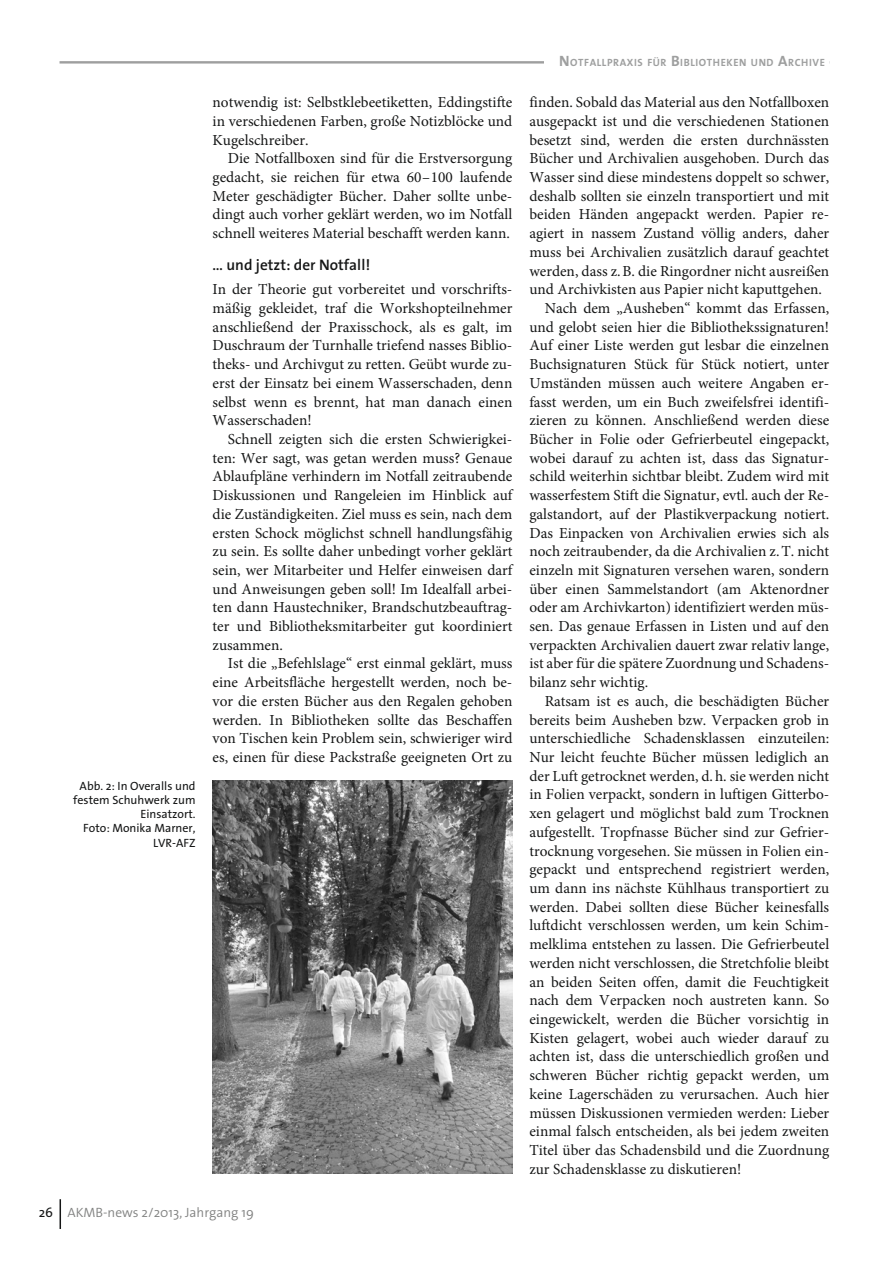
<style>
.page{position:relative;width:893px;height:1263px;background:#fff}
.page>*{position:absolute;margin:0;border:0;box-sizing:border-box;transform-origin:0 0}
.GS{font:15.3px/18.8px "Minion Pro";color:#151616;text-align:justify}
.GS_oE{font:15.3px/18.8px "Minion Pro";color:#151616;text-align:justify}
.ZÜ{font:600 15.3px "The Sans B6";color:#151616}
.t1{font:300 13.5px "The Sans B4";color:#818281}
.BU{font:12px/14.2px "The Sans B5 Plain";color:#151616;text-align:right}
.Kolumnentitel_recht{font:700 10.5px "The Sans B7";letter-spacing:.055em;color:#9e9f9f}
.s1{font-family:"The Mix"}
.s2{font-family:"The Mix";font-weight:400;color:#151616}
.s3{font-size:15px}
</style>
<div class="page">
<hr style="left:60px;top:61px;width:769px;height:3px;background:#9e9f9f">
<hr style="left:60px;top:1199px;width:1px;height:30px;background:#151616">
<div style="left:544px;top:52px;width:285px;height:17px;background:#fff"></div>
<img style="left:213px;top:781px;width:299px;height:393px">
<p class="BU" style="left:73px;top:779px;width:124px">Abb. <span class="s1">2</span>: In Overalls und festem Schuhwerk zum<br>Einsatzort.<br>Foto: Monika Marner,<br>LVR-AFZ</p>
<p class="GS" style="left:213px;top:93px;width:301px">notwendig ist: Selbstklebeetiketten, Eddingstifte in verschiedenen Farben, große Notizblöcke und Kugelschreiber.</p>
<p class="GS" style="left:213px;top:149px;width:301px;text-indent:15px">Die Notfallboxen sind für die Erstversorgung gedacht, sie reichen für etwa 60–100 laufende Meter geschädigter Bücher. Daher sollte unbe&shy;dingt auch vorher geklärt werden, wo im Notfall schnell weiteres Material beschafft werden kann.</p>
<p class="ZÜ" style="left:213px;top:256px;width:159px">… und jetzt: der Notfall!</p>
<p class="GS_oE" style="left:213px;top:280px;width:301px">In der Theorie gut vorbereitet und vorschrifts&shy;mäßig gekleidet, traf die Workshopteilnehmer anschließend der Praxisschock, als es galt, im Duschraum der Turnhalle triefend nasses Biblio&shy;theks- und Archivgut zu retten. Geübt wurde zu&shy;erst der Einsatz bei einem Wasserschaden, denn selbst wenn es brennt, hat man danach einen Wasserschaden!</p>
<p class="GS" style="left:213px;top:430px;width:303px;text-indent:15px">Schnell zeigten sich die ersten Schwierigkei&shy;ten: Wer sagt, was getan werden muss? Genaue Ablaufpläne verhindern im Notfall zeitraubende Diskussionen und Rangeleien im Hinblick auf die Zuständigkeiten. Ziel muss es sein, nach dem ersten Schock möglichst schnell handlungsfähig zu sein. Es sollte daher unbedingt vorher geklärt sein, wer Mitarbeiter und Helfer einweisen darf und Anweisungen geben soll! Im Idealfall arbei&shy;ten dann Haustechniker, Brandschutzbeauftrag&shy;ter und Bibliotheksmitarbeiter gut koordiniert zusammen.</p>
<p class="GS" style="left:213px;top:654px;width:301px;text-indent:15px">Ist die „Befehlslage“ erst einmal geklärt, muss eine Arbeitsfläche hergestellt werden, noch be&shy;vor die ersten Bücher aus den Regalen gehoben werden. In Bibliotheken sollte das Beschaffen von Tischen kein Problem sein, schwieriger wird es, einen für diese Packstraße geeigneten Ort zu</p>
<p class="t1" style="left:39px;top:1205px;width:217px"><span class="s2">26</span> AKMB-news <span class="s1">2/2013</span>, Jahrgang <span class="s1">19</span></p>
<p class="Kolumnentitel_recht" style="left:559px;top:57px;width:266px"><span class="s3">N</span> OTFALLPRAXIS FÜR <span class="s3">B</span>IBLIOTHEKEN UND <span class="s3">A</span>RCHIVE</p>
<p class="GS" style="left:529px;top:93px;width:301px">finden. Sobald das Material aus den Notfallboxen ausgepackt ist und die verschiedenen Stationen besetzt sind, werden die ersten durchnässten Bücher und Archivalien ausgehoben. Durch das Wasser sind diese mindestens doppelt so schwer, deshalb sollten sie einzeln transportiert und mit beiden Händen angepackt werden. Papier re&shy;agiert in nassem Zustand völlig anders, daher muss bei Archivalien zusätzlich darauf geachtet werden, dass z.B. die Ringordner nicht ausreißen und Archivkisten aus Papier nicht kaputtgehen.</p>
<p class="GS" style="left:529px;top:299px;width:301px;text-indent:15px">Nach dem „Ausheben“ kommt das Erfassen, und gelobt seien hier die Bibliothekssignaturen!<br>Auf einer Liste werden gut lesbar die einzelnen Buchsignaturen Stück für Stück notiert, unter Umständen müssen auch weitere Angaben er&shy;fasst werden, um ein Buch zweifelsfrei identifi&shy;zieren zu können. Anschließend werden diese Bücher in Folie oder Gefrierbeutel eingepackt, wobei darauf zu achten ist, dass das Signatur&shy;schild weiterhin sichtbar bleibt. Zudem wird mit wasserfestem Stift die Signatur, evtl. auch der Re&shy;galstandort, auf der Plastikverpackung notiert.<br>Das Einpacken von Archivalien erwies sich als noch zeitraubender, da die Archivalien z.T. nicht einzeln mit Signaturen versehen waren, sondern über einen Sammelstandort (am Aktenordner oder am Archivkarton) identifiziert werden müs&shy;sen. Das genaue Erfassen in Listen und auf den verpackten Archivalien dauert zwar relativ lange, ist aber für die spätere Zuordnung und Schadens&shy;bilanz sehr wichtig.</p>
<p class="GS" style="left:529px;top:692px;width:301px;text-indent:15px">Ratsam ist es auch, die beschädigten Bücher bereits beim Ausheben bzw. Verpacken grob in unterschiedliche Schadensklassen einzuteilen:<br>Nur leicht feuchte Bücher müssen lediglich an der Luft getrocknet werden, d.h. sie werden nicht in Folien verpackt, sondern in luftigen Gitterbo&shy;xen gelagert und möglichst bald zum Trocknen aufgestellt. Tropfnasse Bücher sind zur Gefrier&shy;trocknung vorgesehen. Sie müssen in Folien ein&shy;gepackt und entsprechend registriert werden, um dann ins nächste Kühlhaus transportiert zu werden. Dabei sollten diese Bücher keinesfalls luftdicht verschlossen werden, um kein Schim&shy;melklima entstehen zu lassen. Die Gefrierbeutel werden nicht verschlossen, die Stretchfolie bleibt an beiden Seiten offen, damit die Feuchtigkeit nach dem Verpacken noch austreten kann. So eingewickelt, werden die Bücher vorsichtig in Kisten gelagert, wobei auch wieder darauf zu achten ist, dass die unterschiedlich großen und schweren Bücher richtig gepackt werden, um keine Lagerschäden zu verursachen. Auch hier müssen Diskussionen vermieden werden: Lieber einmal falsch entscheiden, als bei jedem zweiten Titel über das Schadensbild und die Zuordnung zur Schadensklasse zu diskutieren!</p>
</div>
